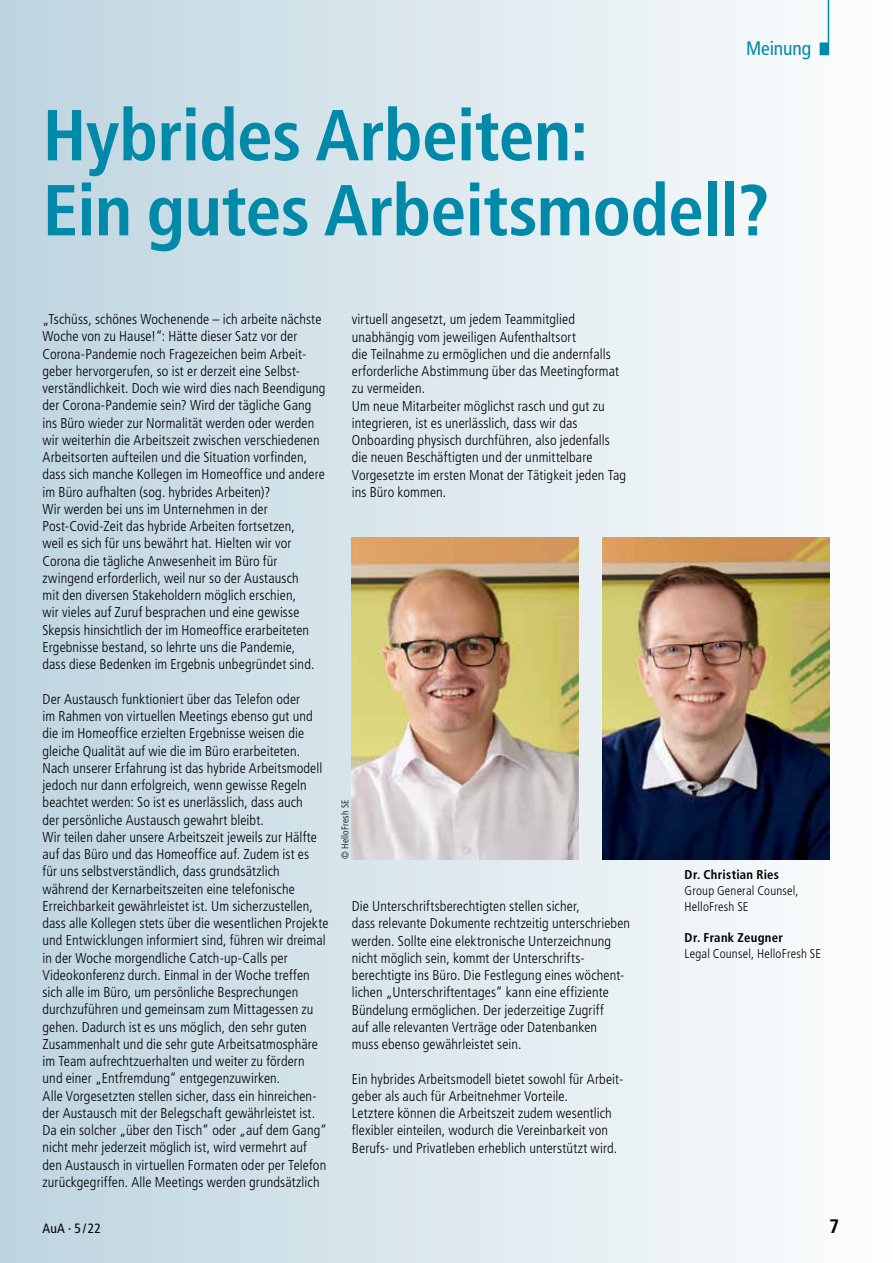
<style>
.page{position:relative;width:893px;height:1263px;background:#fff}
.page>*{position:absolute;margin:0;border:0;box-sizing:border-box;transform-origin:0 0}
.t1{font:700 condensed 72px/75px "Frutiger LT Std";letter-spacing:-.01em;color:#0089a8}
.t2{font:condensed 19.5px "Frutiger LT Std";letter-spacing:-.005em;color:#0089a8}
.t3{font:700 condensed 19.5px "Frutiger LT Std";color:#000}
.t4{font:300 condensed 14.25px/17.2px "Frutiger LT Std";letter-spacing:.01em;color:#000}
.t5{font:condensed 13.5px "Frutiger LT Std";color:#000}
.t6{font:300 condensed 12.75px/15.8px "Frutiger LT Std";letter-spacing:.015em;color:#000}
.t7{font:700 condensed 12.75px "Frutiger LT Std";letter-spacing:.025em;color:#000}
.t8{font:300 condensed 9.75px "Frutiger LT Std";letter-spacing:.015em;color:#000}
</style>
<div class="page">
<div style="left:0;top:0;width:893px;height:1263px;background:linear-gradient(to right,#bdd4df,#fdfefe)"></div>
<svg style="left:820px;top:0;width:9px;height:55px"></svg>
<img style="left:352px;top:537px;width:227px;height:322px">
<img style="left:602px;top:537px;width:227px;height:322px">
<h2 class="t2" style="left:746px;top:37px;width:67px">Meinung</h2>
<h1 class="t1" style="left:43px;top:98px;width:729px">Hybrides Arbeiten:<br>Ein gutes Arbeitsmodell?</h1>
<p class="t4" style="left:43px;top:311px;width:285px">„Tschüss, schönes Wochenende – ich arbeite nächste Woche von zu Hause!“: Hätte dieser Satz vor der Corona-Pandemie noch Fragezeichen beim Arbeit&shy;geber hervorgerufen, so ist er derzeit eine Selbst&shy;verständlichkeit. Doch wie wird dies nach Beendigung der Corona-Pandemie sein? Wird der tägliche Gang ins Büro wieder zur Normalität werden oder werden wir weiterhin die Arbeitszeit zwischen verschiedenen Arbeitsorten aufteilen und die Situation vorfinden, dass sich manche Kollegen im Homeoffice und andere im Büro aufhalten (sog. hybrides Arbeiten)?<br>Wir werden bei uns im Unternehmen in der Post-Covid-Zeit das hybride Arbeiten fortsetzen,<br>weil es sich für uns bewährt hat. Hielten wir vor Corona die tägliche Anwesenheit im Büro für zwingend erforderlich, weil nur so der Austausch<br>mit den diversen Stakeholdern möglich erschien,<br>wir vieles auf Zuruf besprachen und eine gewisse Skepsis hinsichtlich der im Homeoffice erarbeiteten Ergebnisse bestand, so lehrte uns die Pandemie,<br>dass diese Bedenken im Ergebnis unbegründet sind.</p>
<p class="t4" style="left:43px;top:690px;width:287px">Der Austausch funktioniert über das Telefon oder<br>im Rahmen von virtuellen Meetings ebenso gut und die im Homeoffice erzielten Ergebnisse weisen die gleiche Qualität auf wie die im Büro erarbeiteten.<br>Nach unserer Erfahrung ist das hybride Arbeitsmodell jedoch nur dann erfolgreich, wenn gewisse Regeln beachtet werden: So ist es unerlässlich, dass auch<br>der persönliche Austausch gewahrt bleibt.<br>Wir teilen daher unsere Arbeitszeit jeweils zur Hälfte auf das Büro und das Homeoffice auf. Zudem ist es<br>für uns selbstverständlich, dass grundsätzlich während der Kernarbeitszeiten eine telefonische Erreichbarkeit gewährleistet ist. Um sicherzustellen, dass alle Kollegen stets über die wesentlichen Projekte und Entwicklungen informiert sind, führen wir dreimal in der Woche morgendliche Catch-up-Calls per Videokonferenz durch. Einmal in der Woche treffen sich alle im Büro, um persönliche Besprechungen durchzuführen und gemeinsam zum Mittagessen zu gehen. Dadurch ist es uns möglich, den sehr guten Zusammenhalt und die sehr gute Arbeitsatmosphäre im Team aufrechtzuerhalten und weiter zu fördern<br>und einer „Entfremdung“ entgegenzuwirken.<br>Alle Vorgesetzten stellen sicher, dass ein hinreichen&shy;der Austausch mit der Belegschaft gewährleistet ist.<br>Da ein solcher „über den Tisch“ oder „auf dem Gang“ nicht mehr jederzeit möglich ist, wird vermehrt auf den Austausch in virtuellen Formaten oder per Telefon zurückgegriffen. Alle Meetings werden grundsätzlich</p>
<p class="t4" style="left:352px;top:311px;width:276px">virtuell angesetzt, um jedem Teammitglied unabhängig vom jeweiligen Aufenthaltsort<br>die Teilnahme zu ermöglichen und die andernfalls erforderliche Abstimmung über das Meetingformat zu vermeiden.<br>Um neue Mitarbeiter möglichst rasch und gut zu integrieren, ist es unerlässlich, dass wir das Onboarding physisch durchführen, also jedenfalls die neuen Beschäftigten und der unmittelbare Vorgesetzte im ersten Monat der Tätigkeit jeden Tag ins Büro kommen.</p>
<p class="t8" style="left:340px;top:859px;width:61px;rotate:-90deg">© HelloFresh SE</p>
<p class="t4" style="left:352px;top:898px;width:280px">Die Unterschriftsberechtigten stellen sicher,<br>dass relevante Dokumente rechtzeitig unterschrieben werden. Sollte eine elektronische Unterzeichnung nicht möglich sein, kommt der Unterschrifts&shy;berechtigte ins Büro. Die Festlegung eines wöchent&shy;lichen „Unterschriftentages“ kann eine effiziente Bündelung ermöglichen. Der jederzeitige Zugriff<br>auf alle relevanten Verträge oder Datenbanken<br>muss ebenso gewährleistet sein.</p>
<p class="t4" style="left:352px;top:1070px;width:272px">Ein hybrides Arbeitsmodell bietet sowohl für Arbeit&shy;geber als auch für Arbeitnehmer Vorteile.<br>Letztere können die Arbeitszeit zudem wesentlich flexibler einteilen, wodurch die Vereinbarkeit von Berufs- und Privatleben erheblich unterstützt wird.</p>
<p class="t7" style="left:685px;top:867px;width:96px">Dr. Christian Ries</p>
<p class="t6" style="left:685px;top:883px;width:116px">Group General Counsel,<br>HelloFresh SE</p>
<p class="t7" style="left:685px;top:930px;width:100px">Dr. Frank Zeugner</p>
<p class="t6" style="left:685px;top:946px;width:138px">Legal Counsel, HelloFresh SE</p>
<p class="t5" style="left:43px;top:1221px;width:60px">AuA · 5/22</p>
<h2 class="t3" style="left:829px;top:1215px;width:12px">7</h2>
</div>
